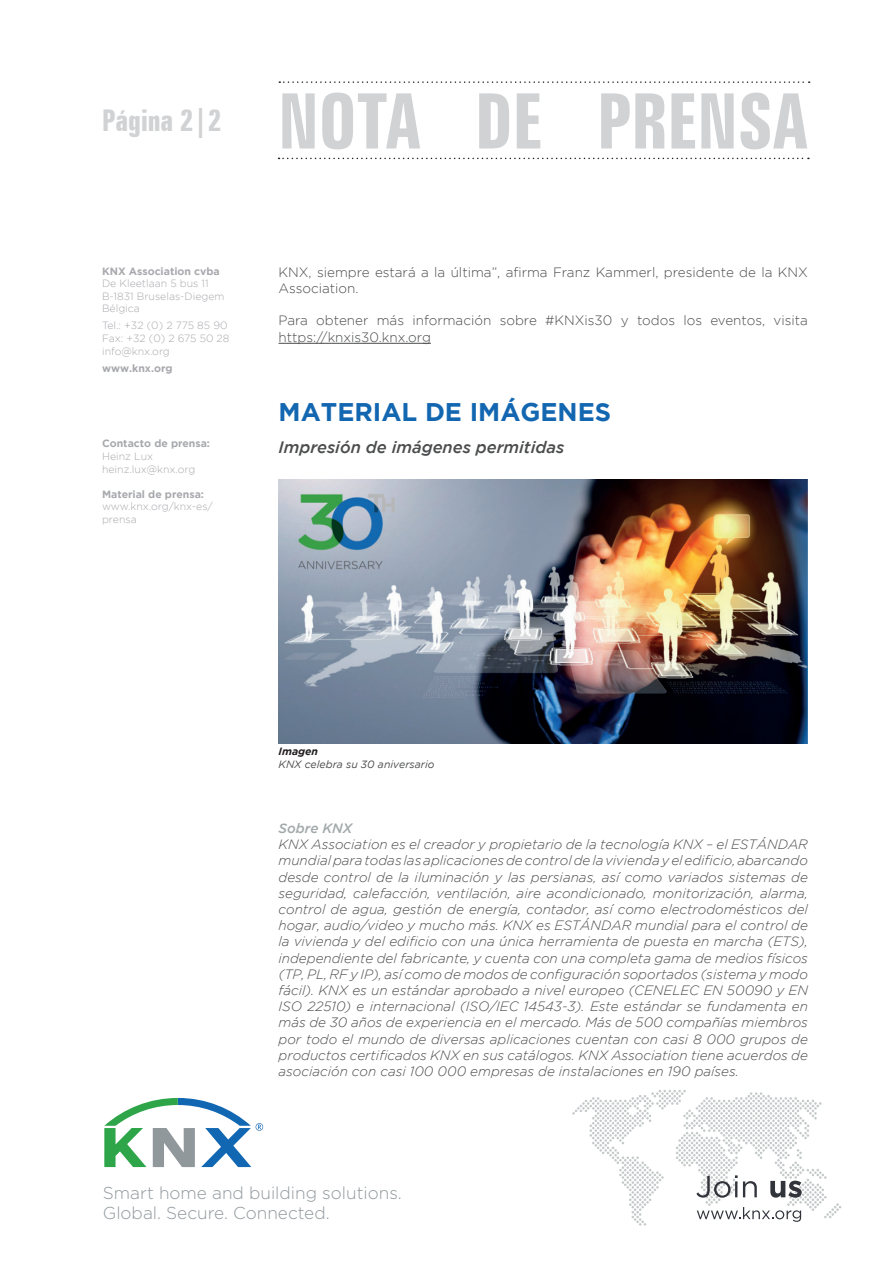
<style>
.page{position:relative;width:893px;height:1263px;background:#fff}
.page>*{position:absolute;margin:0;border:0;box-sizing:border-box;transform-origin:0 0}
.t1{font:700 extra-condensed 76.5px "Zurich BT";color:#d1d2d4}
.t2{font:700 extra-condensed 30px "Zurich BT";color:#d1d2d4}
.t3{font:700 25.5px "Gotham";color:#1367b1}
.t4{font:300 17.25px/20.4px "Gotham";color:#90989c}
.t5{font:italic 500 16.5px "Gotham";color:#4b4c4d}
.t6{font:italic 300 13.5px/16.2px "Gotham";color:#4b4c4d;text-align:justify}
.t7{font:300 13.5px/16.2px "Gotham";color:#4b4c4d}
.t8{font:italic 500 13.5px "Gotham";color:#a2a9ac}
.t9{font:300 10.5px/12.6px "Gotham";color:#a8a9ad}
.t10{font:700 10.5px "Gotham";color:#a8a9ad}
.t11{font:italic 10.5px "Gotham";color:#4b4c4d}
.t12{font:italic 700 10.5px "Gotham";color:#231f20}
</style>
<div class="page">
<svg style="left:279px;top:158px;width:530px;height:1px"></svg>
<svg style="left:279px;top:81px;width:531px;height:2px"></svg>
<svg style="left:104px;top:1098px;width:159px;height:69px"></svg>
<svg style="left:572px;top:1090px;width:269px;height:135px"></svg>
<hr style="left:279px;top:343px;width:152px;height:1px;background:#4b4c4d">
<img style="left:279px;top:479px;width:529px;height:264px">
<h2 class="t2" style="left:102px;top:103px;width:121px">Página 2|2</h2>
<p class="t10" style="left:102px;top:265px;width:119px">KNX Association cvba</p>
<p class="t9" style="left:102px;top:277px;width:124px">De Kleetlaan 5 bus 11<br>B-1831 Bruselas-Diegem<br>Bélgica</p>
<p class="t9" style="left:102px;top:319px;width:129px">Tel.: +32 (0) 2 775 85 90<br>Fax: +32 (0) 2 675 50 28 info@knx.org</p>
<p class="t10" style="left:102px;top:362px;width:72px">www.knx.org</p>
<p class="t10" style="left:102px;top:437px;width:110px">Contacto de prensa:</p>
<p class="t9" style="left:102px;top:450px;width:95px">Heinz Lux heinz.lux@knx.org</p>
<p class="t10" style="left:102px;top:488px;width:103px">Material de prensa:</p>
<p class="t9" style="left:102px;top:500px;width:112px">www.knx.org/knx-es/ prensa</p>
<h1 class="t1" style="left:279px;top:78px;width:531px">NOTA DE PRENSA</h1>
<p class="t7" style="left:279px;top:264px;width:531px">KNX, siempre estará a la última”, afirma Franz Kammerl, presidente de la KNX<br>Association.</p>
<p class="t7" style="left:279px;top:312px;width:531px">Para obtener más información sobre #KNXis30 y todos los eventos, visita https://knxis30.knx.org</p>
<h3 class="t3" style="left:279px;top:397px;width:334px">MATERIAL DE IMÁGENES</h3>
<p class="t5" style="left:279px;top:438px;width:287px">Impresión de imágenes permitidas</p>
<p class="t12" style="left:279px;top:745px;width:41px">Imagen</p>
<p class="t11" style="left:279px;top:759px;width:157px">KNX celebra su 30 aniversario</p>
<p class="t8" style="left:279px;top:820px;width:75px">Sobre KNX</p>
<p class="t6" style="left:279px;top:836px;width:531px">KNX Association es el creador y propietario de la tecnología KNX – el ESTÁNDAR mundial para todas las aplicaciones de control de la vivienda y el edificio, abarcando desde control de la iluminación y las persianas, así como variados sistemas de seguridad, calefacción, ventilación, aire acondicionado, monitorización, alarma, control de agua, gestión de energía, contador, así como electrodomésticos del hogar, audio/video y mucho más. KNX es ESTÁNDAR mundial para el control de la vivienda y del edificio con una única herramienta de puesta en marcha (ETS), independiente del fabricante, y cuenta con una completa gama de medios físicos (TP, PL, RF y IP), así como de modos de configuración soportados (sistema y modo fácil). KNX es un estándar aprobado a nivel europeo (CENELEC EN 50090 y EN ISO 22510) e internacional (ISO/IEC 14543-3). Este estándar se fundamenta en más de 30 años de experiencia en el mercado. Más de 500 compañías miembros por todo el mundo de diversas aplicaciones cuentan con casi 8 000 grupos de productos certificados KNX en sus catálogos. KNX Association tiene acuerdos de asociación con casi 100 000 empresas de instalaciones en 190 países.</p>
<p class="t4" style="left:103px;top:1182px;width:300px">Smart home and building solutions.<br>Global. Secure. Connected.</p>
</div>
